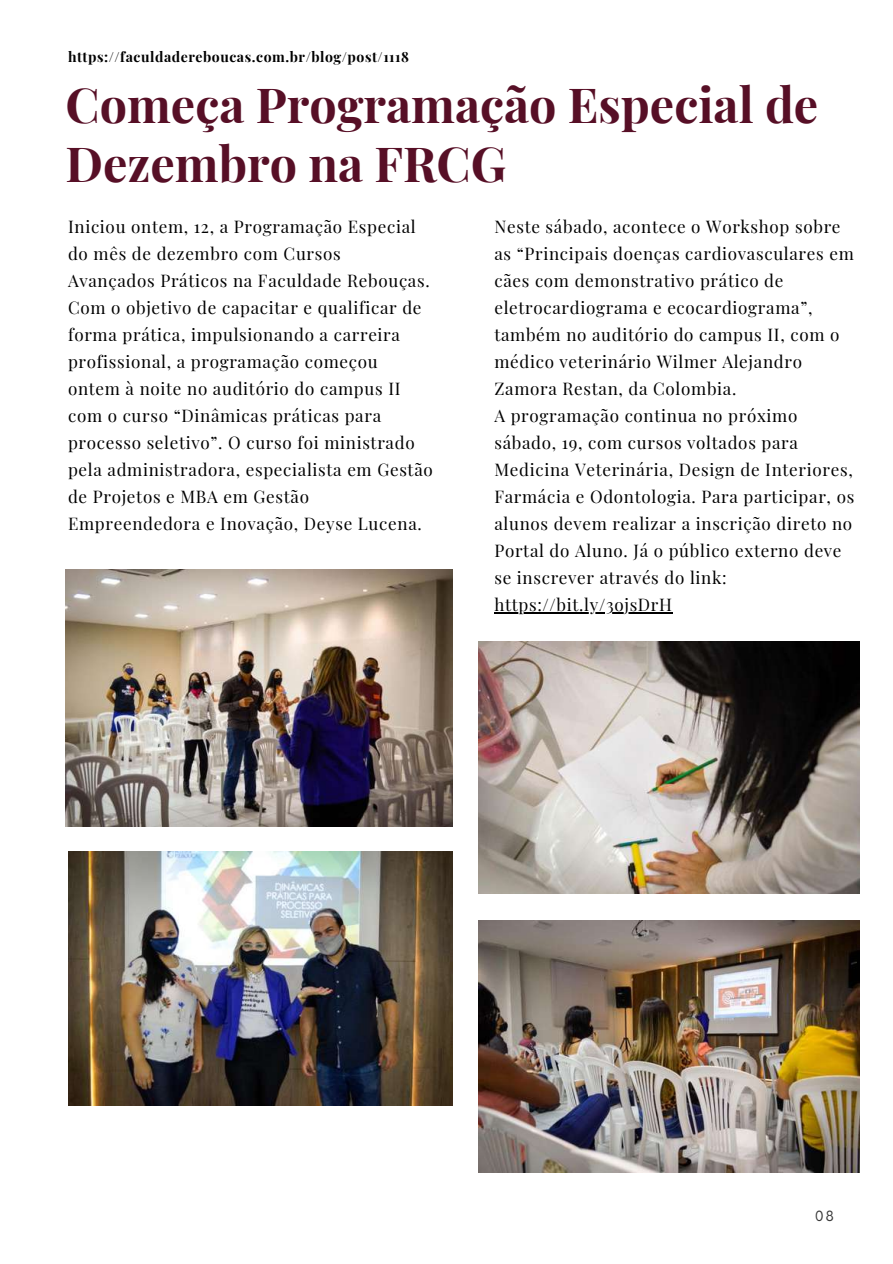
<style>
.page{position:relative;width:893px;height:1264px;background:#fff}
.page>*{position:absolute;margin:0;border:0;box-sizing:border-box;transform-origin:0 0}
.t1{font:700 48.45px/58.5px "Playfair Display";color:#570f26}
.t2{font:17.1px/27px "Playfair Display";letter-spacing:.04em;color:#000}
.t3{font:15.15px "Glacial Indifference";color:#373737}
.t4{font:700 14.1px "Playfair Display";letter-spacing:.04em;color:#000}
</style>
<div class="page">
<img style="left:66px;top:569px;width:386px;height:257px">
<img style="left:68px;top:851px;width:384px;height:254px">
<img style="left:478px;top:641px;width:381px;height:252px">
<img style="left:478px;top:920px;width:381px;height:252px">
<hr style="left:494px;top:612px;width:178px;height:1px;background:#000">
<p class="t4" style="left:68px;top:47px;width:342px">https://faculdadereboucas.com.br/blog/post/1118</p>
<h1 class="t1" style="left:66px;top:74px;width:754px">Começa Programação Especial de<br>Dezembro na FRCG</h1>
<p class="t2" style="left:68px;top:212px;width:366px">Iniciou ontem, 12, a Programação Especial do mês de dezembro com Cursos<br>Avançados Práticos na Faculdade Rebouças.<br>Com o objetivo de capacitar e qualificar de forma prática, impulsionando a carreira profissional, a programação começou ontem à noite no auditório do campus II com o curso “Dinâmicas práticas para processo seletivo”. O curso foi ministrado pela administradora, especialista em Gestão de Projetos e MBA em Gestão Empreendedora e Inovação, Deyse Lucena.</p>
<p class="t2" style="left:494px;top:212px;width:361px">Neste sábado, acontece o Workshop sobre as “Principais doenças cardiovasculares em cães com demonstrativo prático de eletrocardiograma e ecocardiograma”, também no auditório do campus II, com o médico veterinário Wilmer Alejandro Zamora Restan, da Colombia.<br>A programação continua no próximo sábado, 19, com cursos voltados para Medicina Veterinária, Design de Interiores, Farmácia e Odontologia. Para participar, os alunos devem realizar a inscrição direto no Portal do Aluno. Já o público externo deve se inscrever através do link: https://bit.ly/3ojsDrH</p>
<p class="t3" style="left:815px;top:1206px;width:20px">08</p>
</div>
